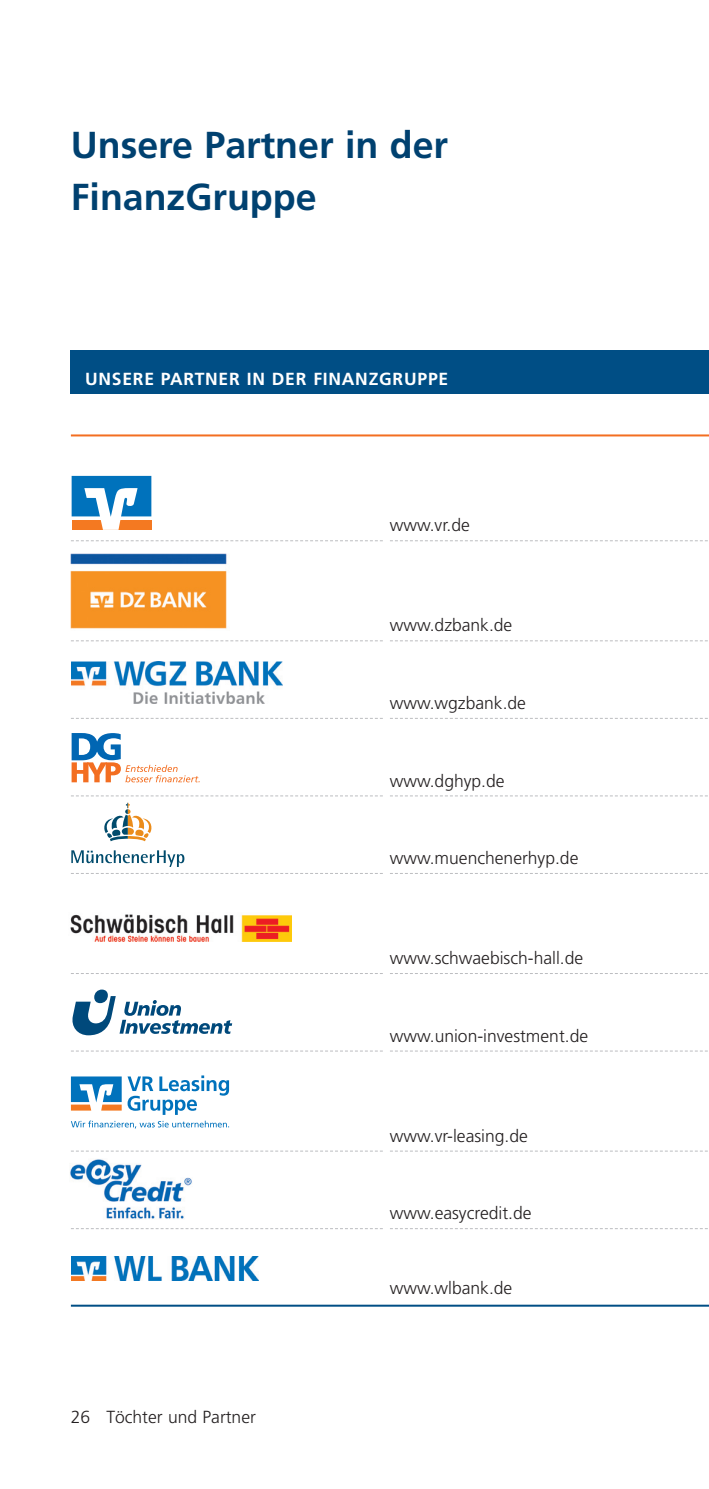
<style>
.page{position:relative;width:709px;height:1489px;background:#fff}
.page>*{position:absolute;margin:0;border:0;box-sizing:border-box;transform-origin:0 0}
.t1{font:700 37.5px/52.5px "Frutiger LT";color:#004170}
.t2{font:300 17.5px "Frutiger LT";color:#231f20}
.t3{font:700 17.5px "Frutiger LT";letter-spacing:.045em;color:#fff}
</style>
<div class="page">
<svg style="left:71px;top:540px;width:312px;height:1px"></svg>
<svg style="left:71px;top:640px;width:312px;height:1px"></svg>
<svg style="left:71px;top:795px;width:312px;height:1px"></svg>
<svg style="left:71px;top:1050px;width:312px;height:1px"></svg>
<svg style="left:71px;top:1150px;width:312px;height:1px"></svg>
<div style="left:71px;top:350px;width:638px;height:44px;background:#004e85"></div>
<hr style="left:71px;top:434px;width:638px;height:2px;background:#f36e21">
<svg style="left:390px;top:540px;width:318px;height:1px"></svg>
<svg style="left:390px;top:640px;width:318px;height:1px"></svg>
<svg style="left:390px;top:795px;width:318px;height:1px"></svg>
<svg style="left:390px;top:1050px;width:318px;height:1px"></svg>
<svg style="left:390px;top:1150px;width:318px;height:1px"></svg>
<svg style="left:71px;top:475px;width:81px;height:55px"></svg>
<svg style="left:72px;top:476px;width:79px;height:54px"></svg>
<img style="left:72px;top:661px;width:211px;height:43px">
<svg style="left:72px;top:733px;width:128px;height:49px"></svg>
<svg style="left:94px;top:915px;width:198px;height:27px"></svg>
<img style="left:70px;top:914px;width:221px;height:27px">
<img style="left:70px;top:1159px;width:122px;height:60px">
<svg style="left:71px;top:1256px;width:188px;height:25px"></svg>
<img style="left:72px;top:1256px;width:187px;height:24px">
<svg style="left:72px;top:989px;width:160px;height:46px"></svg>
<hr style="left:71px;top:1304px;width:638px;height:2px;background:#004e85">
<img style="left:70px;top:553px;width:157px;height:76px">
<svg style="left:104px;top:802px;width:48px;height:39px"></svg>
<svg style="left:71px;top:850px;width:114px;height:17px"></svg>
<svg style="left:71px;top:1075px;width:158px;height:39px"></svg>
<svg style="left:71px;top:1120px;width:158px;height:8px"></svg>
<h1 class="t1" style="left:71px;top:121px;width:379px">Unsere Partner in der<br>FinanzGruppe</h1>
<p class="t3" style="left:85px;top:372px;width:365px">UNSERE PARTNER IN DER FINANZGRUPPE</p>
<p class="t2" style="left:390px;top:518px;width:81px">www.vr.de</p>
<p class="t2" style="left:390px;top:618px;width:124px">www.dzbank.de</p>
<p class="t2" style="left:390px;top:696px;width:137px">www.wgzbank.de</p>
<p class="t2" style="left:390px;top:773px;width:116px">www.dghyp.de</p>
<p class="t2" style="left:390px;top:851px;width:190px">www.muenchenerhyp.de</p>
<p class="t2" style="left:390px;top:951px;width:195px">www.schwaebisch-hall.de</p>
<p class="t2" style="left:390px;top:1028px;width:200px">www.union-investment.de</p>
<p class="t2" style="left:390px;top:1128px;width:139px">www.vr-leasing.de</p>
<p class="t2" style="left:390px;top:1206px;width:143px">www.easycredit.de</p>
<p class="t2" style="left:71px;top:1409px;width:186px">26 Töchter und Partner</p>
<p class="t2" style="left:390px;top:1281px;width:124px">www.wlbank.de</p>
</div>
